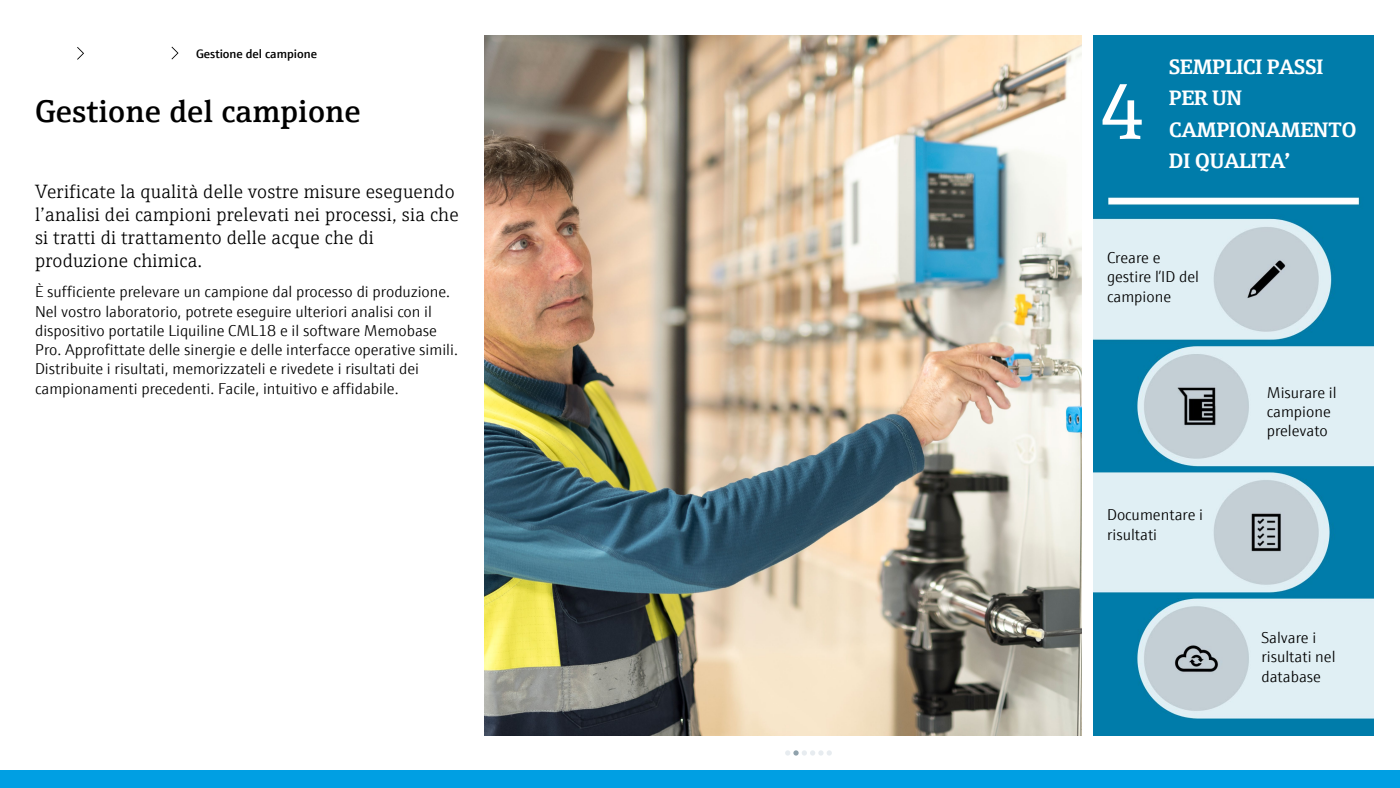
<style>
.page{position:relative;width:1400px;height:788px;background:#fff}
.page>*{position:absolute;margin:0;border:0;box-sizing:border-box;transform-origin:0 0}
.t1{font:300 105px "E+H Serif";color:#fff}
.t2{font:600 31.5px "E+H Serif";letter-spacing:.01em;color:#000}
.t3{font:700 21px/31.5px "E+H Serif";color:#fff}
.t4{font:300 19.25px/23.1px "E+H Serif";letter-spacing:.01em;color:#000}
.t5{font:300 15.75px/19.2px "E+H Sans";color:#000}
.t6{font:600 12.25px "E+H Sans";color:#000}
</style>
<div class="page">
<div style="left:0;top:770px;width:1400px;height:18px;background:#009fe3"></div>
<svg style="left:785px;top:750px;width:47px;height:5px"></svg>
<svg style="left:77px;top:47px;width:7px;height:13px"></svg>
<svg style="left:171px;top:47px;width:8px;height:12px"></svg>
<img style="left:1093px;top:35px;width:280px;height:700px">
<img style="left:484px;top:35px;width:597px;height:700px">
<p class="t6" style="left:196px;top:45px;width:123px">Gestione del campione</p>
<h2 class="t2" style="left:35px;top:87px;width:327px">Gestione del campione</h2>
<p class="t4" style="left:35px;top:178px;width:425px">Verificate la qualità delle vostre misure eseguendo l’analisi dei campioni prelevati nei processi, sia che si tratti di trattamento delle acque che di produzione chimica.</p>
<p class="t5" style="left:35px;top:281px;width:424px">È sufficiente prelevare un campione dal processo di produzione.<br>Nel vostro laboratorio, potrete eseguire ulteriori analisi con il dispositivo portatile Liquiline CML18 e il software Memobase Pro. Approfittate delle sinergie e delle interfacce operative simili.<br>Distribuite i risultati, memorizzateli e rivedete i risultati dei campionamenti precedenti. Facile, intuitivo e affidabile.</p>
<h1 class="t1" style="left:1101px;top:26px;width:43px">4</h1>
<h3 class="t3" style="left:1169px;top:49px;width:189px">SEMPLICI PASSI<br>PER UN<br>CAMPIONAMENTO<br>DI QUALITA’</h3>
<p class="t5" style="left:1107px;top:247px;width:93px">Creare e gestire l’ID del campione</p>
<p class="t5" style="left:1107px;top:504px;width:98px">Documentare i risultati</p>
<p class="t5" style="left:1267px;top:381px;width:71px">Misurare il campione prelevato</p>
<p class="t5" style="left:1261px;top:626px;width:76px">Salvare i risultati nel database</p>
</div>
